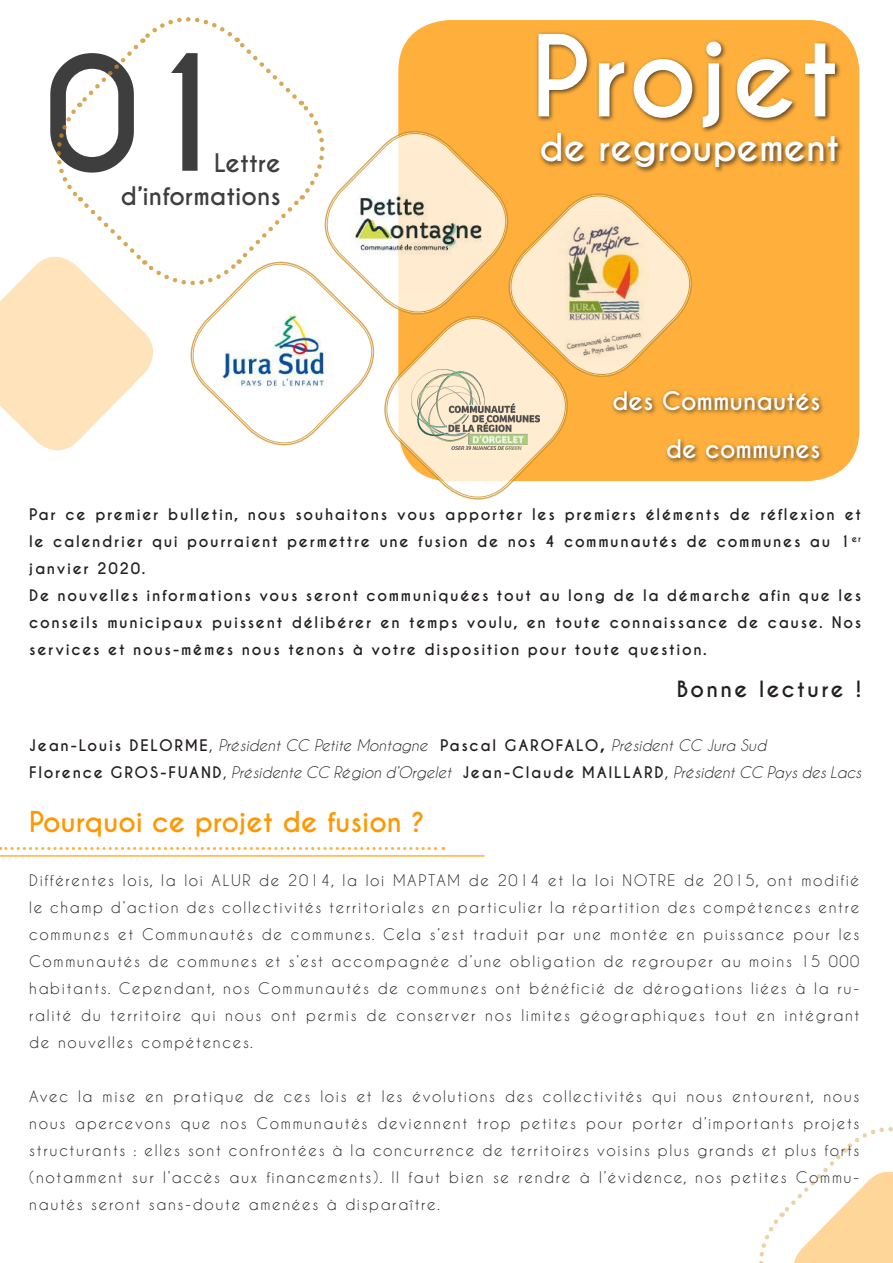
<style>
.page{position:relative;width:893px;height:1263px;background:#fff}
.page>*{position:absolute;margin:0;border:0;box-sizing:border-box;transform-origin:0 0}
.t1{font:700 150.6px "Caviar Dreams";color:#3e3e3f}
.t2{font:700 105.6px "Caviar Dreams";letter-spacing:.03em;color:#fff}
.t3{font:700 36px "Caviar Dreams";color:#fff}
.t4{font:700 27px "Caviar Dreams";color:#ff9800}
.t5{font:700 24px/48px "Caviar Dreams";color:#fff;text-align:right}
.t6{font:700 24px "Caviar Dreams";color:#3e3e3f}
.t7{font:700 21px "Caviar Dreams";letter-spacing:.11em;color:#231f20}
.t8{font:15px/27px "Caviar Dreams";letter-spacing:.11em;color:#231f20;text-align:justify}
.t9{font:700 15px/27px "Caviar Dreams";letter-spacing:.11em;color:#231f20}
.t10{font:italic 15px/27px "Caviar Dreams";color:#231f20}
.s1{font-weight:700;font-style:normal}
.s2{font-style:normal;font-size:18px}
.s3{font-weight:700;font-style:normal;font-size:18px}
</style>
<div class="page">
<div style="left:398px;top:20px;width:461px;height:461px;background:#ffaf3b;border-radius:51px"></div>
<div style="left:535px;top:31px;width:309px;height:143px;background:#231f20;opacity:.75"></div>
<svg style="left:0;top:847px;width:444px;height:3px"></svg>
<hr style="left:0;top:855px;width:485px;height:2px;background:#ff9800">
<svg style="left:759px;top:1127px;width:134px;height:136px"></svg>
<div style="left:610px;top:388px;width:215px;height:76px;background:#231f20;opacity:.75"></div>
<svg style="left:0;top:17px;width:693px;height:483px"></svg>
<img style="left:552px;top:213px;width:96px;height:151px">
<h1 class="t1" style="left:45px;top:23px;width:194px">01</h1>
<h3 class="t6" style="left:121px;top:182px;width:162px">d’informations</h3>
<h3 class="t6" style="left:214px;top:149px;width:68px">Lettre</h3>
<h2 class="t2" style="left:531px;top:13px;width:310px">Projet</h2>
<h3 class="t3" style="left:539px;top:126px;width:302px">de regroupement</h3>
<h3 class="t5" style="left:612px;top:378px;width:210px">des Communautés de communes</h3>
<p class="t9" style="left:29px;top:501px;width:833px">Par ce premier bulletin, nous souhaitons vous apporter les premiers éléments de réflexion et le calendrier qui pourraient permettre une fusion de nos 4 communautés de communes au 1<sup>er </sup>janvier 2020.<br>De nouvelles informations vous seront communiquées tout au long de la démarche afin que les conseils municipaux puissent délibérer en temps voulu, en toute connaissance de cause. Nos services et nous-mêmes nous tenons à votre disposition pour toute question.</p>
<h3 class="t7" style="left:677px;top:676px;width:186px">Bonne lecture !</h3>
<p class="t10" style="left:29px;top:732px;width:833px"><span class="s1">Jean-Louis DELORME</span><span class="s2">,</span> Président CC Petite Montagne <span class="s1">Pascal GAROFALO</span><span class="s3">,</span> Président CC Jura Sud<br><span class="s1">Florence GROS-FUAND</span><span class="s2">,</span> Présidente CC Région d’Orgelet <span class="s1">Jean-Claude MAILLARD</span><span class="s2">,</span> Président CC Pays des Lacs</p>
<h3 class="t4" style="left:29px;top:806px;width:397px">Pourquoi ce projet de fusion ?</h3>
<p class="t8" style="left:29px;top:867px;width:832px">Différentes lois, la loi ALUR de 2014, la loi MAPTAM de 2014 et la loi NOTRE de 2015, ont modifié le champ d’action des collectivités territoriales en particulier la répartition des compétences entre communes et Communautés de communes. Cela s’est traduit par une montée en puissance pour les Communautés de communes et s’est accompagnée d’une obligation de regrouper au moins 15 000 habitants. Cependant, nos Communautés de communes ont bénéficié de dérogations liées à la ru&shy;ralité du territoire qui nous ont permis de conserver nos limites géographiques tout en intégrant de nouvelles compétences.</p>
<p class="t8" style="left:29px;top:1083px;width:832px">Avec la mise en pratique de ces lois et les évolutions des collectivités qui nous entourent, nous nous apercevons que nos Communautés deviennent trop petites pour porter d’importants projets structurants : elles sont confrontées à la concurrence de territoires voisins plus grands et plus forts (notamment sur l’accès aux financements). Il faut bien se rendre à l’évidence, nos petites Commu&shy;nautés seront sans-doute amenées à disparaître.</p>
</div>
